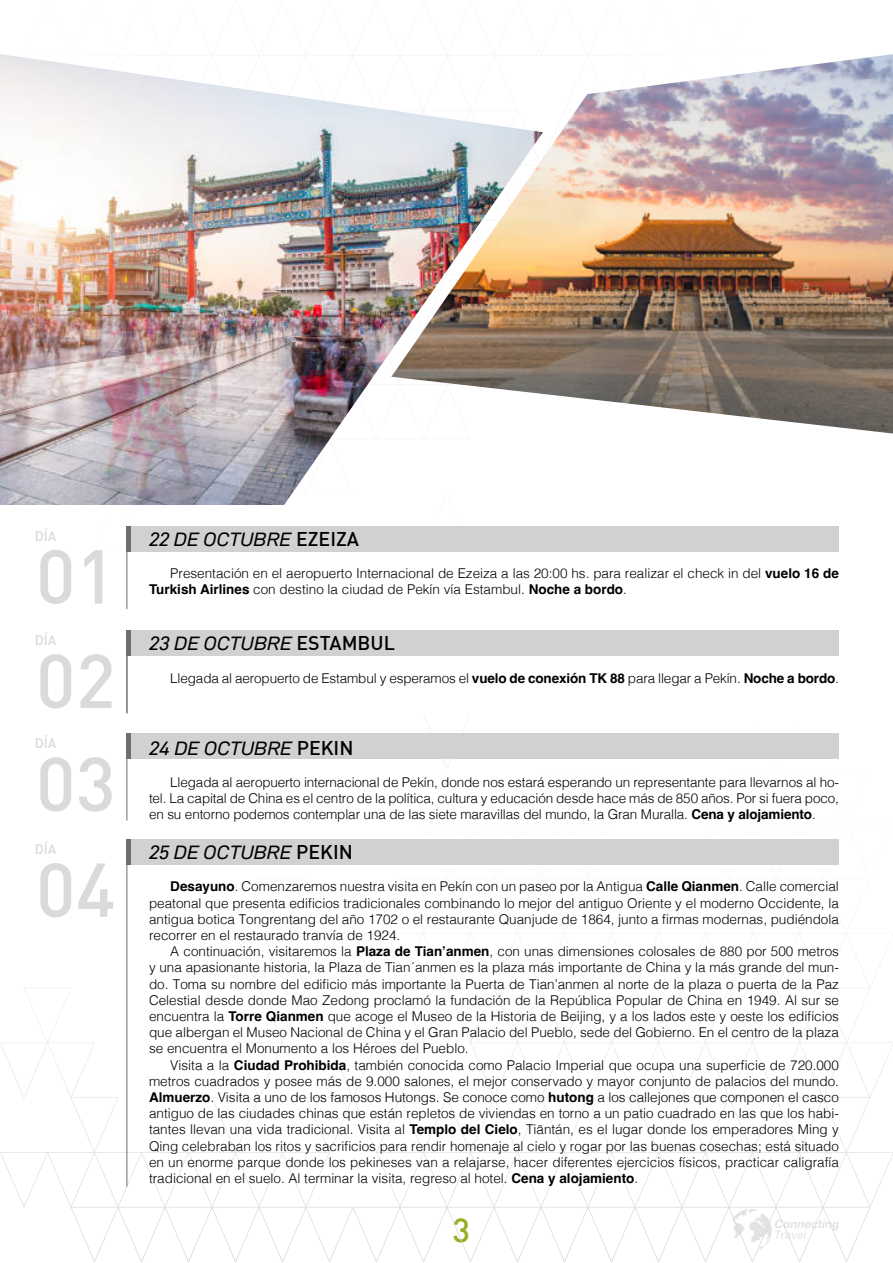
<style>
.page{position:relative;width:893px;height:1263px;background:#fff}
.page>*{position:absolute;margin:0;border:0;box-sizing:border-box;transform-origin:0 0}
.t1{font:500 75px "DIN";color:#dadada}
.t2{font:500 33px "DIN";color:#97ae22}
.t3{font:19.5px "D DIN Exp Italic";color:#000}
.t4{font:300 13.5px/16.2px "Helvetica";color:#000;text-align:justify}
.t5{font:500 13.5px "DIN";color:#dadada}
.s1{font-family:"DIN";font-weight:500}
.s2{font-weight:700}
</style>
<div class="page">
<svg style="left:0;top:759px;width:893px;height:504px"></svg>
<svg style="left:423px;top:716px;width:48px;height:54px"></svg>
<div style="left:127px;top:526px;width:712px;height:26px;background:#d1d1d1"></div>
<hr style="left:126px;top:526px;width:4px;height:26px;background:#706f6f">
<hr style="left:127px;top:526px;width:1px;height:83px;background:#706f6f">
<div style="left:127px;top:630px;width:712px;height:26px;background:#d1d1d1"></div>
<hr style="left:126px;top:630px;width:4px;height:26px;background:#706f6f">
<hr style="left:126px;top:630px;width:2px;height:83px;background:#706f6f">
<div style="left:127px;top:733px;width:712px;height:26px;background:#d1d1d1"></div>
<hr style="left:126px;top:733px;width:4px;height:26px;background:#706f6f">
<hr style="left:127px;top:733px;width:1px;height:87px;background:#706f6f">
<div style="left:127px;top:839px;width:712px;height:26px;background:#d1d1d1"></div>
<hr style="left:126px;top:839px;width:4px;height:26px;background:#706f6f">
<hr style="left:127px;top:839px;width:1px;height:347px;background:#706f6f">
<img style="left:543px;top:54px;width:350px;height:379px">
<img style="left:0;top:54px;width:543px;height:451px">
<p class="t5" style="left:35px;top:527px;width:23px">DÍA</p>
<h1 class="t1" style="left:36px;top:529px;width:81px">01</h1>
<p class="t5" style="left:35px;top:631px;width:23px">DÍA</p>
<h1 class="t1" style="left:36px;top:633px;width:81px">02</h1>
<p class="t5" style="left:35px;top:735px;width:23px">DÍA</p>
<h1 class="t1" style="left:36px;top:736px;width:81px">03</h1>
<p class="t5" style="left:35px;top:840px;width:23px">DÍA</p>
<h1 class="t1" style="left:36px;top:842px;width:81px">04</h1>
<h3 class="t3" style="left:149px;top:528px;width:212px">22 DE OCTUBRE <span class="s1">EZEIZA</span></h3>
<p class="t4" style="left:149px;top:564px;width:691px;text-indent:21px">Presentación en el aeropuerto Internacional de Ezeiza a las 20:00 hs. para realizar el check in del <span class="s2">vuelo 16 de<br>Turkish Airlines</span> con destino la ciudad de Pekín vía Estambul. <span class="s2">Noche a bordo</span>.</p>
<h3 class="t3" style="left:149px;top:633px;width:247px">23 DE OCTUBRE <span class="s1">ESTAMBUL</span></h3>
<p class="t4" style="left:170px;top:669px;width:670px">Llegada al aeropuerto de Estambul y esperamos el <span class="s2">vuelo de conexión TK 88</span> para llegar a Pekín. <span class="s2">Noche a bordo</span>.</p>
<h3 class="t3" style="left:149px;top:737px;width:206px">24 DE OCTUBRE <span class="s1">PEKIN</span></h3>
<p class="t4" style="left:149px;top:773px;width:691px;text-indent:21px">Llegada al aeropuerto internacional de Pekín, donde nos estará esperando un representante para llevarnos al ho&shy;tel. La capital de China es el centro de la política, cultura y educación desde hace más de 850 años. Por si fuera poco, en su entorno podemos contemplar una de las siete maravillas del mundo, la Gran Muralla. <span class="s2">Cena y alojamiento</span>.</p>
<h3 class="t3" style="left:149px;top:842px;width:205px">25 DE OCTUBRE <span class="s1">PEKIN</span></h3>
<p class="t4" style="left:149px;top:877px;width:691px;text-indent:21px"><span class="s2">Desayuno</span>. Comenzaremos nuestra visita en Pekín con un paseo por la Antigua <span class="s2">Calle Qianmen</span>. Calle comercial peatonal que presenta edificios tradicionales combinando lo mejor del antiguo Oriente y el moderno Occidente, la antigua botica Tongrentang del año 1702 o el restaurante Quanjude de 1864, junto a firmas modernas, pudiéndola recorrer en el restaurado tranvía de 1924.</p>
<p class="t4" style="left:149px;top:942px;width:691px;text-indent:21px">A continuación, visitaremos la <span class="s2">Plaza de Tian’anmen</span>, con unas dimensiones colosales de 880 por 500 metros y una apasionante historia, la Plaza de Tian´anmen es la plaza más importante de China y la más grande del mun&shy;do. Toma su nombre del edificio más importante la Puerta de Tian’anmen al norte de la plaza o puerta de la Paz Celestial desde donde Mao Zedong proclamó la fundación de la República Popular de China en 1949. Al sur se encuentra la <span class="s2">Torre Qianmen</span> que acoge el Museo de la Historia de Beijing, y a los lados este y oeste los edificios que albergan el Museo Nacional de China y el Gran Palacio del Pueblo, sede del Gobierno. En el centro de la plaza se encuentra el Monumento a los Héroes del Pueblo.</p>
<p class="t4" style="left:149px;top:1056px;width:691px;text-indent:21px">Visita a la <span class="s2">Ciudad Prohibida</span>, también conocida como Palacio Imperial que ocupa una superficie de 720.000 metros cuadrados y posee más de 9.000 salones, el mejor conservado y mayor conjunto de palacios del mundo.<br><span class="s2">Almuerzo</span>. Visita a uno de los famosos Hutongs. Se conoce como <span class="s2">hutong</span> a los callejones que componen el casco antiguo de las ciudades chinas que están repletos de viviendas en torno a un patio cuadrado en las que los habi&shy;tantes llevan una vida tradicional. Visita al <span class="s2">Templo del Cielo</span>, Tiāntán, es el lugar donde los emperadores Ming y Qing celebraban los ritos y sacrificios para rendir homenaje al cielo y rogar por las buenas cosechas; está situado en un enorme parque donde los pekineses van a relajarse, hacer diferentes ejercicios físicos, practicar caligrafía tradicional en el suelo. Al terminar la visita, regreso al hotel. <span class="s2">Cena y alojamiento</span>.</p>
<h2 class="t2" style="left:453px;top:1209px;width:19px">3</h2>
</div>
